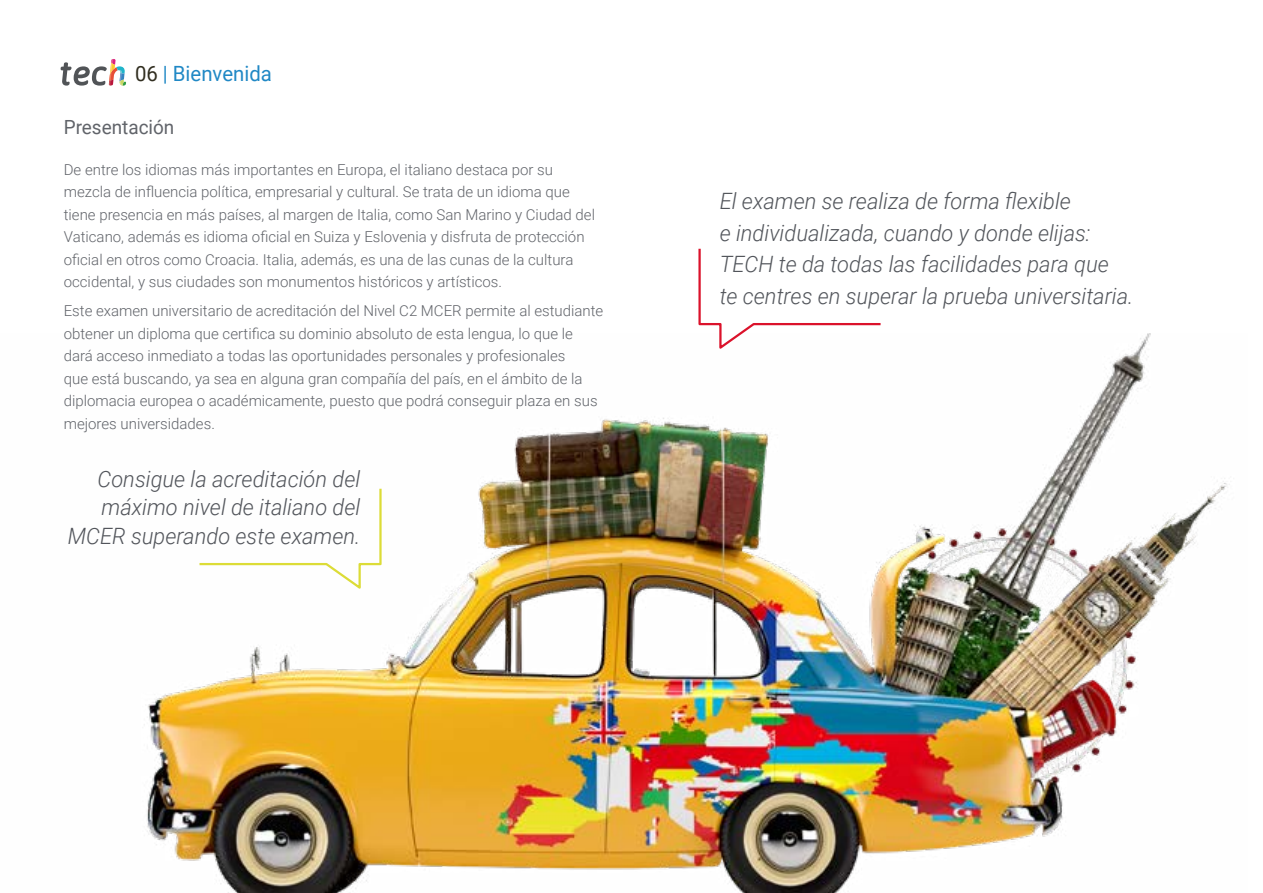
<style>
.page{position:relative;width:1263px;height:893px;background:#fff}
.page>*{position:absolute;margin:0;border:0;box-sizing:border-box;transform-origin:0 0}
.t1{font:italic 300 22.5px/31.5px "Roboto";color:#52555b}
.t2{font:21px "Roboto";color:#2088c5}
.t3{font:19.5px "Roboto";color:#61646a}
.t4{font:300 15px/22.5px "Roboto";color:#61646a}
.s1{color:#312e20}
</style>
<div class="page">
<img style="left:144px;top:334px;width:1083px;height:559px">
<svg style="left:197px;top:486px;width:186px;height:106px"></svg>
<svg style="left:697px;top:248px;width:186px;height:104px"></svg>
<svg style="left:61px;top:59px;width:65px;height:27px"></svg>
<h2 class="t2" style="left:135px;top:59px;width:138px"><span class="s1">06</span> | Bienvenida</h2>
<h3 class="t3" style="left:64px;top:113px;width:112px">Presentación</h3>
<p class="t4" style="left:64px;top:158px;width:533px">De entre los idiomas más importantes en Europa, el italiano destaca por su mezcla de influencia política, empresarial y cultural. Se trata de un idioma que tiene presencia en más países, al margen de Italia, como San Marino y Ciudad del Vaticano, además es idioma oficial en Suiza y Eslovenia y disfruta de protección oficial en otros como Croacia. Italia, además, es una de las cunas de la cultura occidental, y sus ciudades son monumentos históricos y artísticos.</p>
<p class="t4" style="left:64px;top:299px;width:541px">Este examen universitario de acreditación del Nivel C2 MCER permite al estudiante obtener un diploma que certifica su dominio absoluto de esta lengua, lo que le dará acceso inmediato a todas las oportunidades personales y profesionales<br>que está buscando, ya sea en alguna gran compañía del país, en el ámbito de la diplomacia europea o académicamente, puesto que podrá conseguir plaza en sus mejores universidades.</p>
<h1 class="t1" style="left:68px;top:464px;width:294px;line-height:28.5px;text-align:right">Consigue la acreditación del máximo nivel de italiano del<br>MCER superando este examen.</h1>
<h1 class="t1" style="left:720px;top:185px;width:415px">El examen se realiza de forma flexible<br>e individualizada, cuando y donde elijas:<br>TECH te da todas las facilidades para que<br>te centres en superar la prueba universitaria.</h1>
</div>
